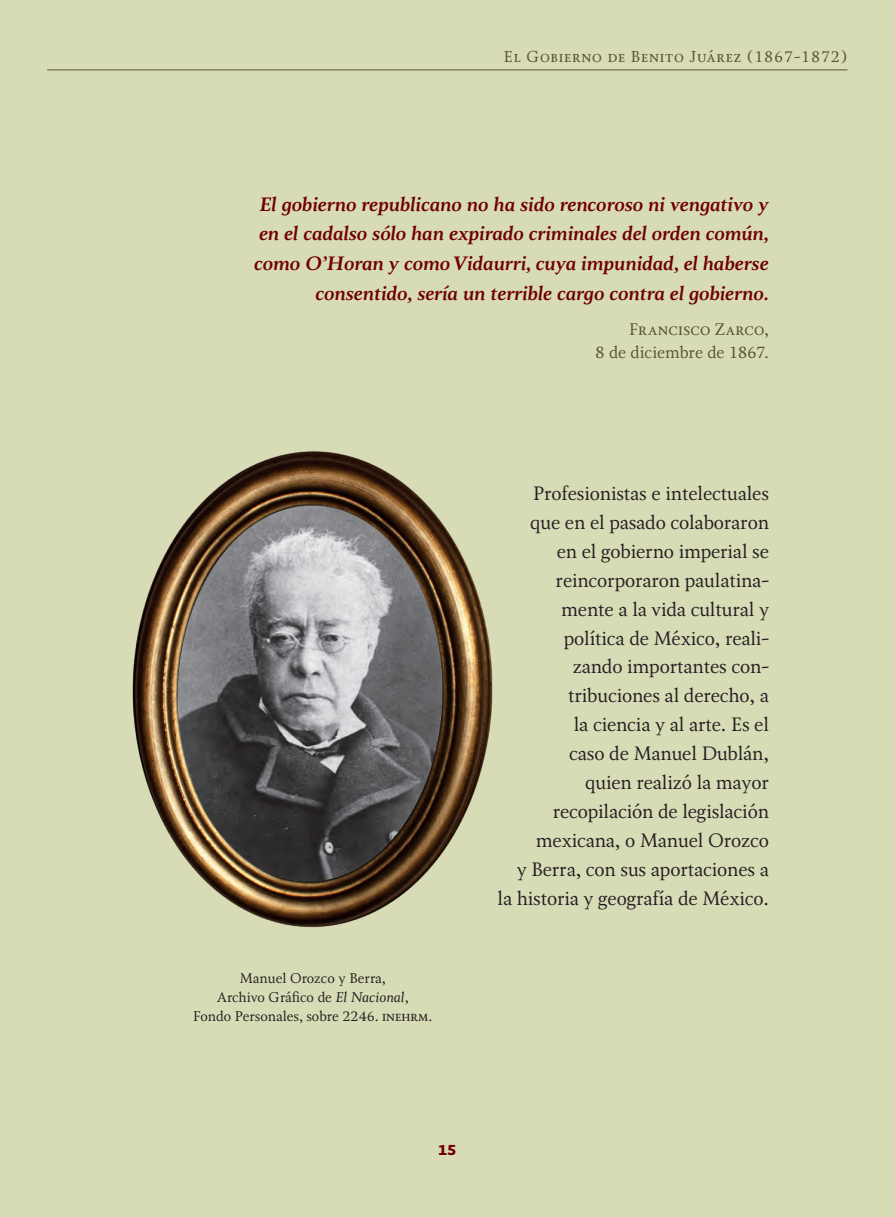
<style>
.page{position:relative;width:895px;height:1217px;background:#fff}
.page>*{position:absolute;margin:0;border:0;box-sizing:border-box;transform-origin:0 0}
.t1{font:19.25px/28.9px "Soberana Texto";letter-spacing:-.01em;color:#231f20;text-align:right}
.t2{font:italic 700 19.25px/29.8px "Soberana Texto";color:#700000;text-align:right}
.t3{font:16.62px/22.8px "Soberana Texto";letter-spacing:.005em;color:#5b5233;text-align:right}
.t4{font:15.75px "Soberana Texto";letter-spacing:.05em;color:#5b5233}
.t5{font:14px/19.2px "Soberana Texto";color:#231f20;text-align:center}
.t6{font:900 14px "Soberana Sans";color:#700000}
.s1{font-style:italic}
</style>
<div class="page">
<div style="left:0;top:0;width:894px;height:1216px;background:#d7dcb6"></div>
<hr style="left:47px;top:69px;width:800px;height:1px;background:#5b5233">
<img style="left:132px;top:451px;width:361px;height:476px">
<p class="t4" style="left:504px;top:47px;width:345px">El Gobierno de Benito Juárez (1867-1872)</p>
<p class="t2" style="left:254px;top:189px;width:516px">El gobierno republicano no ha sido rencoroso ni vengativo y en el cadalso sólo han expirado criminales del orden común, como O’Horan y comoVidaurri, cuya impunidad, el haberse consentido, sería un terrible cargo contra el gobierno.</p>
<p class="t3" style="left:595px;top:317px;width:175px">Francisco Zarco,<br>8 de diciembre de 1867.</p>
<p class="t5" style="left:193px;top:968px;width:241px">Manuel Orozco y Berra,<br>Archivo Gráfico de <span class="s1">El Nacional</span>,<br>Fondo Personales, sobre 2246. inehrm.</p>
<p class="t1" style="left:497px;top:478px;width:273px">Profesionistas e intelectuales<br>que en el pasado colaboraron<br>en el gobierno imperial se reincorporaron paulatina-<br>mente a la vida cultural y política de México, reali-<br>zando importantes con&shy;tribuciones al derecho, a<br>la ciencia y al arte. Es el<br>caso de Manuel Dublán,<br>quien realizó la mayor recopilación de legislación mexicana, o Manuel Orozco<br>y Berra, con sus aportaciones a la historia y geografía de México.</p>
<p class="t6" style="left:438px;top:1140px;width:20px">15</p>
</div>
